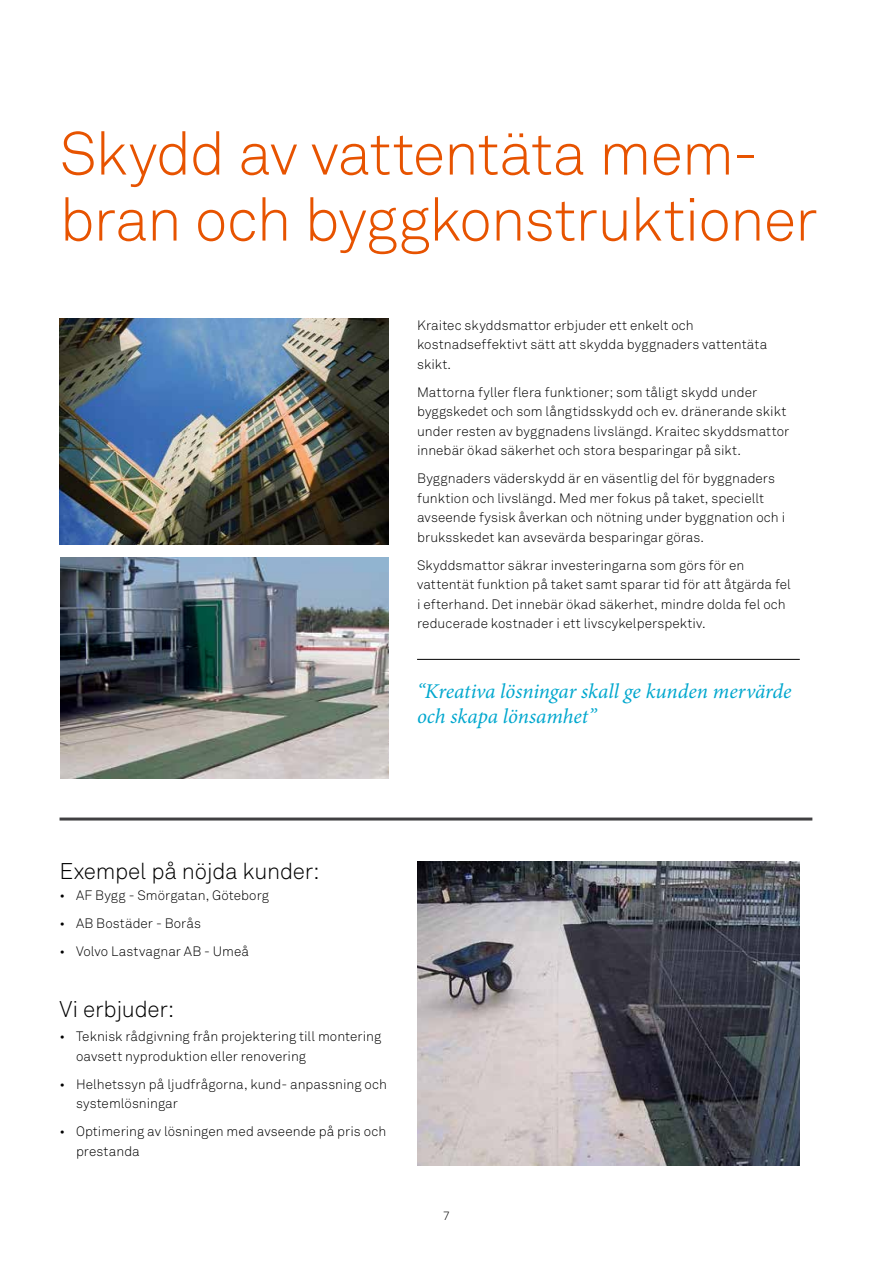
<style>
.page{position:relative;width:893px;height:1263px;background:#fff}
.page>*{position:absolute;margin:0;border:0;box-sizing:border-box;transform-origin:0 0}
.t1{font:60px/66px "Akkurat Light Pro";letter-spacing:-.02em;color:#e75300}
.t2{font:22.5px "Akkurat Light Pro";letter-spacing:-.01em;color:#000}
.t3{font:italic 21px/25.5px "Minion Pro";letter-spacing:-.005em;color:#00a7ce}
.t4{font:13.5px/19.5px "Akkurat Light Pro";letter-spacing:.005em;color:#000}
.t5{font:12px "Akkurat Light Pro";color:#000}
</style>
<div class="page">
<img style="left:61px;top:557px;width:327px;height:221px">
<img style="left:417px;top:861px;width:383px;height:304px">
<img style="left:60px;top:319px;width:328px;height:225px">
<hr style="left:60px;top:817px;width:752px;height:3px;background:#414042">
<hr style="left:417px;top:659px;width:383px;height:1px;background:#000">
<h1 class="t1" style="left:60px;top:122px;width:760px">Skydd av vattentäta mem&shy;bran och byggkonstruktioner</h1>
<p class="t4" style="left:417px;top:316px;width:352px">Kraitec skyddsmattor erbjuder ett enkelt och kostnadseffektivt sätt att skydda byggnaders vattentäta skikt.</p>
<p class="t4" style="left:417px;top:383px;width:374px">Mattorna fyller flera funktioner; som tåligt skydd under byggskedet och som långtidsskydd och ev. dränerande skikt under resten av byggnadens livslängd. Kraitec skyddsmattor innebär ökad säkerhet och stora besparingar på sikt.</p>
<p class="t4" style="left:417px;top:469px;width:370px">Byggnaders väderskydd är en väsentlig del för byggnaders funktion och livslängd. Med mer fokus på taket, speciellt avseende fysisk åverkan och nötning under byggnation och i bruksskedet kan avsevärda besparingar göras.</p>
<p class="t4" style="left:417px;top:556px;width:375px">Skyddsmattor säkrar investeringarna som görs för en vattentät funktion på taket samt sparar tid för att åtgärda fel i efterhand. Det innebär ökad säkerhet, mindre dolda fel och reducerade kostnader i ett livscykelperspektiv.</p>
<h3 class="t3" style="left:417px;top:678px;width:376px">“Kreativa lösningar skall ge kunden mervärde och skapa lönsamhet”</h3>
<h2 class="t2" style="left:60px;top:858px;width:262px">Exempel på nöjda kunder:</h2>
<p class="t4" style="left:60px;top:886px;width:211px">• AF Bygg - Smörgatan, Göteborg</p>
<p class="t4" style="left:60px;top:914px;width:143px">• AB Bostäder - Borås</p>
<p class="t4" style="left:60px;top:942px;width:191px">• Volvo Lastvagnar AB - Umeå</p>
<h2 class="t2" style="left:60px;top:996px;width:116px">Vi erbjuder:</h2>
<p class="t4" style="left:76px;top:1027px;width:307px;text-indent:-16px">• Teknisk rådgivning från projektering till montering oavsett nyproduktion eller renovering</p>
<p class="t4" style="left:76px;top:1074px;width:312px;text-indent:-16px">• Helhetssyn på ljudfrågorna, kund- anpassning och systemlösningar</p>
<p class="t4" style="left:76px;top:1122px;width:312px;text-indent:-16px">• Optimering av lösningen med avseende på pris och prestanda</p>
<p class="t5" style="left:443px;top:1209px;width:8px">7</p>
</div>
